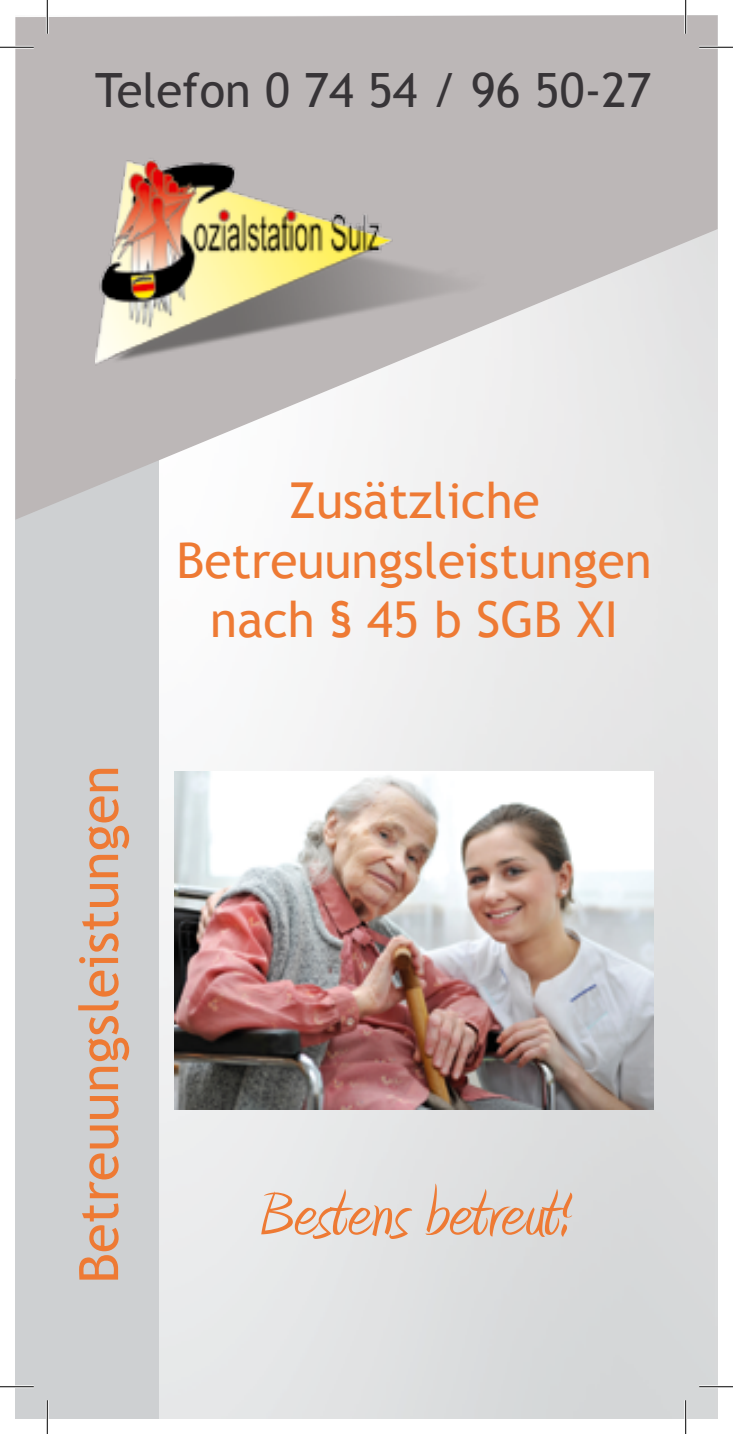
<style>
.page{position:relative;width:733px;height:1434px;background:#fff}
.page>*{position:absolute;margin:0;border:0;box-sizing:border-box;transform-origin:0 0}
.t1{font:81px "Amienne";color:#ee7a34}
.t2{font:54px "Trebuchet MS";color:#ee7a34}
.t3{font:49.5px/59.4px "Trebuchet MS";color:#ee7a34;text-align:center}
.t4{font:47.25px "Trebuchet MS";color:#373437}
</style>
<div class="page">
<img style="left:159px;top:520px;width:558px;height:899px">
<div style="left:15px;top:379px;width:144px;height:1040px;background:#ced0d2"></div>
<svg style="left:15px;top:0;width:702px;height:520px;fill:#bcb7b7"></svg>
<img style="left:95px;top:118px;width:418px;height:320px">
<img style="left:175px;top:771px;width:478px;height:338px">
<hr style="left:0;top:46px;width:34px;height:3px;background:#fff">
<hr style="left:699px;top:46px;width:33px;height:3px;background:#fff">
<hr style="left:0;top:1385px;width:34px;height:3px;background:#fff">
<hr style="left:699px;top:1385px;width:33px;height:3px;background:#fff">
<hr style="left:46px;top:0;width:3px;height:34px;background:#fff">
<hr style="left:46px;top:1400px;width:3px;height:34px;background:#fff">
<hr style="left:684px;top:0;width:2px;height:34px;background:#fff">
<hr style="left:684px;top:1400px;width:2px;height:34px;background:#fff">
<hr style="left:0;top:47px;width:34px;height:1px;background:#000">
<hr style="left:699px;top:47px;width:33px;height:1px;background:#000">
<hr style="left:0;top:1386px;width:34px;height:1px;background:#000">
<hr style="left:699px;top:1386px;width:33px;height:1px;background:#000">
<hr style="left:47px;top:0;width:1px;height:34px;background:#000">
<hr style="left:47px;top:1400px;width:1px;height:34px;background:#000">
<hr style="left:685px;top:0;width:1px;height:34px;background:#000">
<hr style="left:685px;top:1400px;width:1px;height:34px;background:#000">
<p class="t4" style="left:95px;top:62px;width:557px">Telefon 0 74 54 / 96 50-27</p>
<p class="t3" style="left:176px;top:472px;width:477px">Zusätzliche<br>Betreuungsleistungen nach § 45 b SGB XI</p>
<p class="t2" style="left:67px;top:1283px;width:520px;rotate:-90deg">Betreuungsleistungen</p>
<h1 class="t1" style="left:259px;top:1178px;width:312px">Bestens betreut!</h1>
</div>
